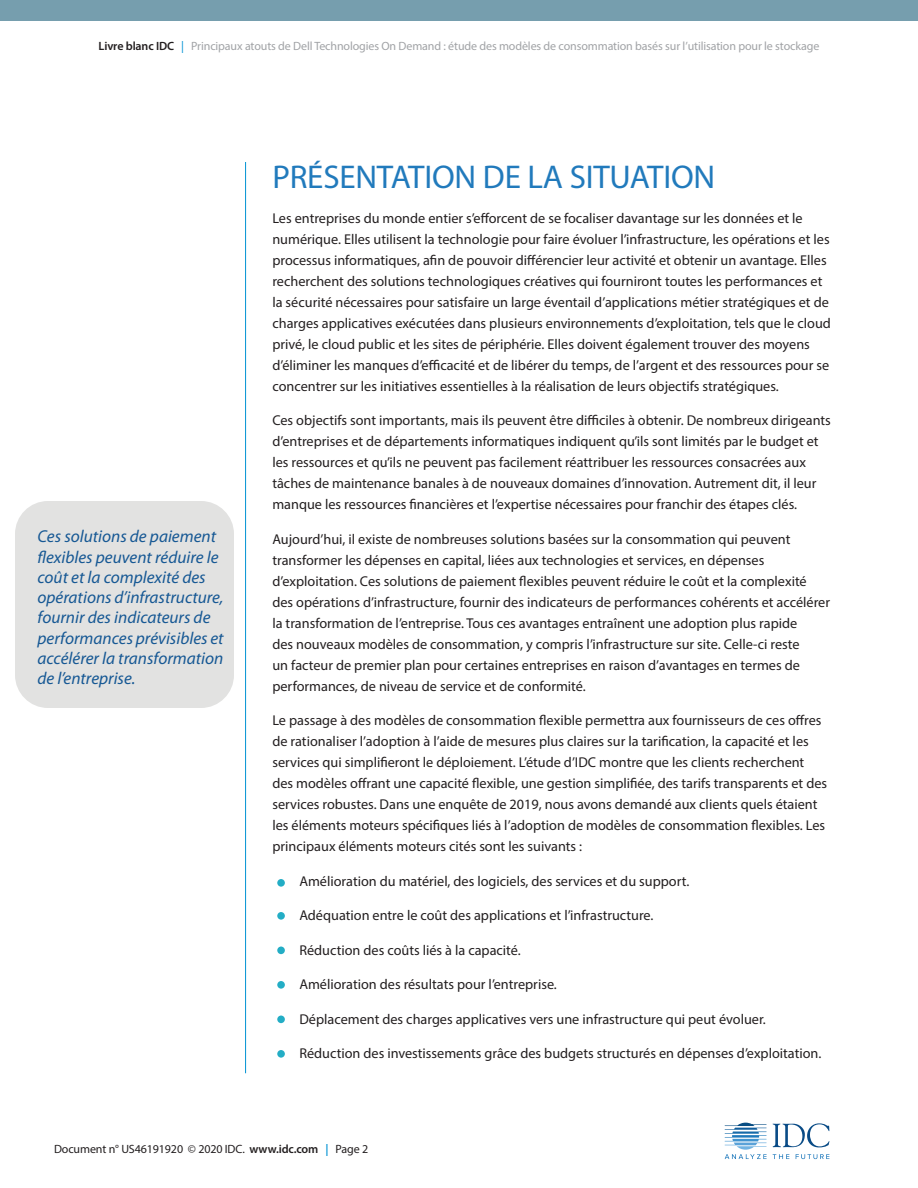
<style>
.page{position:relative;width:918px;height:1188px;background:#fff}
.page>*{position:absolute;margin:0;border:0;box-sizing:border-box;transform-origin:0 0}
.t1{font:33px "Myriad Pro";letter-spacing:-.005em;color:#217abc}
.t2{font:italic 17.25px/20.2px "Myriad Pro";color:#165894}
.t3{font:14.25px/21px "Myriad Pro";color:#231f20}
.t4{font:12px "Myriad Pro";letter-spacing:-.01em;color:#a1a3a6}
.t5{font:12px "Myriad Pro";letter-spacing:-.01em;color:#231f20}
.s1{font-weight:600;color:#231f20}
.s2{color:#0092d3}
.s3{font-weight:600}
.s4{font-weight:600;color:#0092d3}
</style>
<div class="page">
<hr style="left:245px;top:162px;width:1px;height:911px;background:#0092d3">
<div style="left:0;top:0;width:918px;height:21px;background:#769eae"></div>
<svg style="left:773px;top:1123px;width:57px;height:24px"></svg>
<svg style="left:773px;top:1154px;width:16px;height:5px"></svg>
<svg style="left:796px;top:1154px;width:33px;height:5px"></svg>
<svg style="left:725px;top:1123px;width:42px;height:36px"></svg>
<div style="left:277px;top:879px;width:8px;height:8px;background:#23adc5;border-radius:50%"></div>
<div style="left:277px;top:912px;width:8px;height:8px;background:#23adc5;border-radius:50%"></div>
<div style="left:277px;top:947px;width:8px;height:7px;background:#23adc5;border-radius:50%"></div>
<div style="left:277px;top:981px;width:8px;height:8px;background:#23adc5;border-radius:50%"></div>
<div style="left:277px;top:1016px;width:8px;height:7px;background:#23adc5;border-radius:50%"></div>
<div style="left:277px;top:1050px;width:8px;height:8px;background:#23adc5;border-radius:50%"></div>
<div style="left:15px;top:501px;width:219px;height:207px;background:#e2e2e1;border-radius:33px"></div>
<p class="t4" style="left:99px;top:39px;width:722px"><span class="s1">Livre blanc IDC</span> <span class="s2">|</span> Principaux atouts de Dell Technologies On Demand : étude des modèles de consommation basés sur l’utilisation pour le stockage</p>
<p class="t2" style="left:38px;top:526px;width:188px">Ces solutions de paiement flexibles peuvent réduire le coût et la complexité des opérations d’infrastructure, fournir des indicateurs de performances prévisibles et accélérer la transformation de l’entreprise.</p>
<h1 class="t1" style="left:272px;top:157px;width:444px">PRÉSENTATION DE LA SITUATION</h1>
<p class="t3" style="left:272px;top:207px;width:560px">Les entreprises du monde entier s’efforcent de se focaliser davantage sur les données et le numérique. Elles utilisent la technologie pour faire évoluer l’infrastructure, les opérations et les processus informatiques, afin de pouvoir différencier leur activité et obtenir un avantage. Elles recherchent des solutions technologiques créatives qui fourniront toutes les performances et la sécurité nécessaires pour satisfaire un large éventail d’applications métier stratégiques et de charges applicatives exécutées dans plusieurs environnements d’exploitation, tels que le cloud privé, le cloud public et les sites de périphérie. Elles doivent également trouver des moyens d’éliminer les manques d’efficacité et de libérer du temps, de l’argent et des ressources pour se concentrer sur les initiatives essentielles à la réalisation de leurs objectifs stratégiques.</p>
<p class="t3" style="left:272px;top:410px;width:560px">Ces objectifs sont importants, mais ils peuvent être difficiles à obtenir. De nombreux dirigeants d’entreprises et de départements informatiques indiquent qu’ils sont limités par le budget et les ressources et qu’ils ne peuvent pas facilement réattribuer les ressources consacrées aux tâches de maintenance banales à de nouveaux domaines d’innovation. Autrement dit, il leur manque les ressources financières et l’expertise nécessaires pour franchir des étapes clés.</p>
<p class="t3" style="left:272px;top:528px;width:559px">Aujourd’hui, il existe de nombreuses solutions basées sur la consommation qui peuvent transformer les dépenses en capital, liées aux technologies et services, en dépenses d’exploitation. Ces solutions de paiement flexibles peuvent réduire le coût et la complexité des opérations d’infrastructure, fournir des indicateurs de performances cohérents et accélérer la transformation de l’entreprise. Tous ces avantages entraînent une adoption plus rapide<br>des nouveaux modèles de consommation, y compris l’infrastructure sur site. Celle-ci reste<br>un facteur de premier plan pour certaines entreprises en raison d’avantages en termes de performances, de niveau de service et de conformité.</p>
<p class="t3" style="left:272px;top:710px;width:556px">Le passage à des modèles de consommation flexible permettra aux fournisseurs de ces offres de rationaliser l’adoption à l’aide de mesures plus claires sur la tarification, la capacité et les services qui simplifieront le déploiement. L’étude d’IDC montre que les clients recherchent des modèles offrant une capacité flexible, une gestion simplifiée, des tarifs transparents et des services robustes. Dans une enquête de 2019, nous avons demandé aux clients quels étaient les éléments moteurs spécifiques liés à l’adoption de modèles de consommation flexibles. Les principaux éléments moteurs cités sont les suivants :</p>
<p class="t3" style="left:272px;top:870px;width:418px">• Amélioration du matériel, des logiciels, des services et du support.</p>
<p class="t3" style="left:272px;top:905px;width:383px">• Adéquation entre le coût des applications et l’infrastructure.</p>
<p class="t3" style="left:272px;top:939px;width:250px">• Réduction des coûts liés à la capacité.</p>
<p class="t3" style="left:272px;top:974px;width:286px">• Amélioration des résultats pour l’entreprise.</p>
<p class="t3" style="left:272px;top:1008px;width:495px">• Déplacement des charges applicatives vers une infrastructure qui peut évoluer.</p>
<p class="t3" style="left:272px;top:1043px;width:551px">• Réduction des investissements grâce des budgets structurés en dépenses d’exploitation.</p>
<p class="t5" style="left:54px;top:1141px;width:316px">Document n° US46191920 © 2020 IDC. <span class="s3">www.idc.com</span> <span class="s4">|</span> Page 2</p>
</div>
